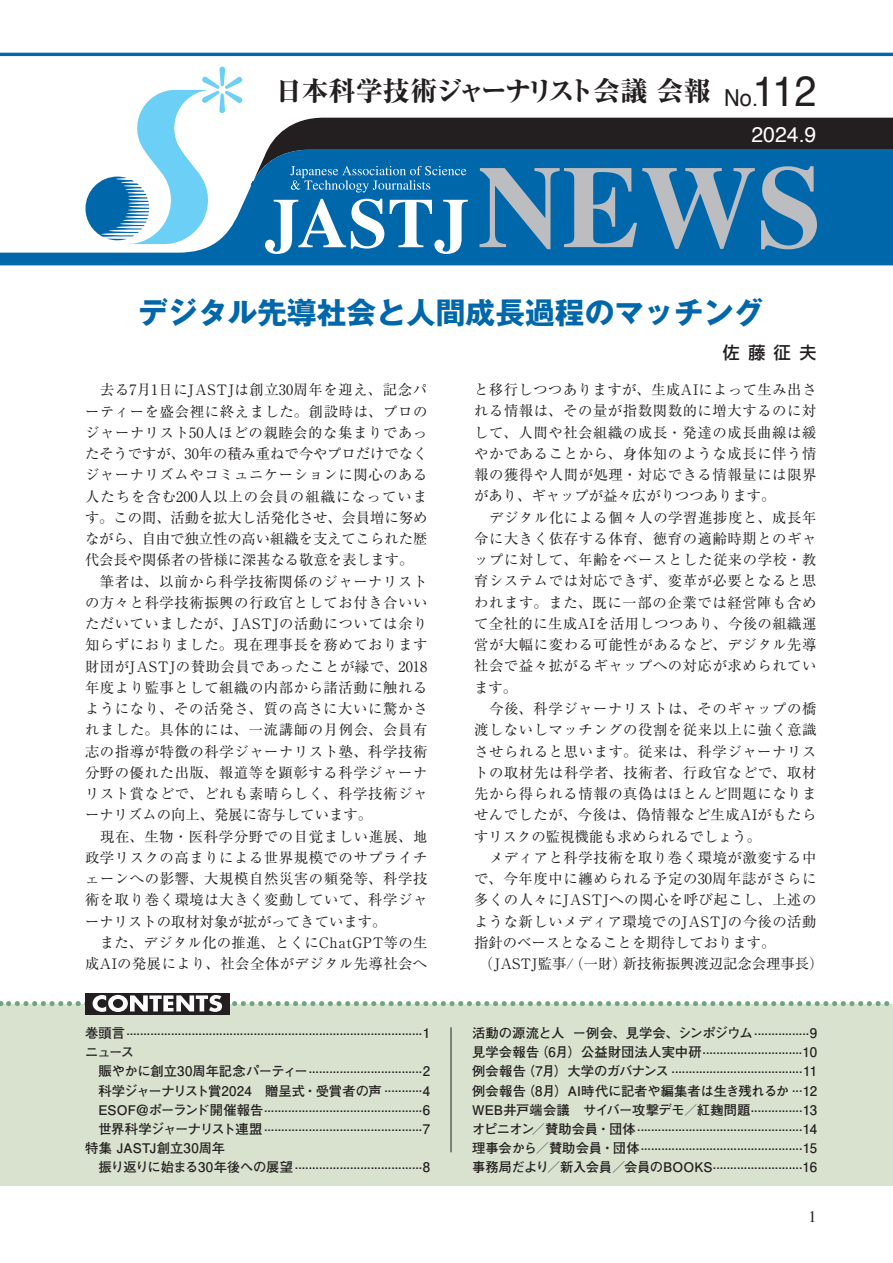
<style>
.page{position:relative;width:893px;height:1263px;background:#fff}
.page>*{position:absolute;margin:0;border:0;box-sizing:border-box;transform-origin:0 0}
.t1{font:700 29.7px "Gothic MB101 Pr 6 N";color:#0067aa}
.t2{font:800 27.15px "Ryumin Pr 6 N";letter-spacing:-.04em;color:#231f20}
.t3{font:23.4px "Helvetica";color:#231f20;scale:.93 1}
.t4{font:21.3px "Helvetica";color:#fff}
.t5{font:500 16.95px "Shin Go Pro";color:#231f20}
.t6{font:15.9px "Times";color:#231f20}
.t7{font:14.4px/21.3px "Ryumin Pr 6 N";letter-spacing:.04em;color:#231f20}
.t8{font:14.4px "Ryumin Pr 6 N";color:#231f20}
.t9{font:700 13.35px/22.4px "Futo Go B101 Pr 6 N";letter-spacing:-.005em;color:#231f20}
.t10{font:700 13.35px/19.2px "Futo Go B101 Pr 6 N";letter-spacing:-.03em;color:#231f20}
.s1{font-size:42.45px}
</style>
<div class="page">
<svg style="left:0;top:52px;width:893px;height:214px"></svg>
<svg style="left:0;top:150px;width:893px;height:115px;fill:#0067aa"></svg>
<hr style="left:0;top:53px;width:893px;height:3px;background:#0067aa">
<svg style="left:85px;top:67px;width:157px;height:177px"></svg>
<svg style="left:251px;top:118px;width:642px;height:136px"></svg>
<div style="left:0;top:1003px;width:893px;height:182px;background:#d8e2ce"></div>
<hr style="left:451px;top:1027px;width:1px;height:125px;background:#231f20">
<div style="left:85px;top:993px;width:145px;height:21px;background:#231f20"></div>
<svg style="left:9px;top:995px;width:884px;height:17px"></svg>
<h2 class="t2" style="left:276px;top:69px;width:437px">日本科学技術ジャーナリスト会議 会報</h2>
<h3 class="t3" style="left:724px;top:80px;width:101px">No.<span class="s1">112</span></h3>
<h3 class="t4" style="left:751px;top:118px;width:67px">2024.9</h3>
<h1 class="t1" style="left:138px;top:288px;width:627px">デジタル先導社会と人間成長過程のマッチング</h1>
<p class="t5" style="left:723px;top:339px;width:95px">佐藤征夫</p>
<p class="t7" style="left:85px;top:379px;width:344px">　去る7月1日にJASTJは創立30周年を迎え、記念パーティーを盛会裡に終えました。創設時は、プロのジャーナリスト50人ほどの親睦会的な集まりであったそうですが、30年の積み重ねで今やプロだけでなくジャーナリズムやコミュニケーションに関心のある人たちを含む200人以上の会員の組織になっています。この間、活動を拡大し活発化させ、会員増に努めながら、自由で独立性の高い組織を支えてこられた歴代会長や関係者の皆様に深甚なる敬意を表します。　筆者は、以前から科学技術関係のジャーナリストの方々と科学技術振興の行政官としてお付き合いいただいていましたが、JASTJの活動については余り知らずにおりました。現在理事長を務めております財団がJASTJの賛助会員であったことが縁で、2018年度より監事として組織の内部から諸活動に触れるようになり、その活発さ、質の高さに大いに驚かされました。具体的には、一流講師の月例会、会員有志の指導が特徴の科学ジャーナリスト塾、科学技術分野の優れた出版、報道等を顕彰する科学ジャーナリスト賞などで、どれも素晴らしく、科学技術ジャーナリズムの向上、発展に寄与しています。<br>　現在、生物・医科学分野での目覚ましい進展、地政学リスクの高まりによる世界規模でのサプライチェーンへの影響、大規模自然災害の頻発等、科学技術を取り巻く環境は大きく変動していて、科学ジャーナリストの取材対象が拡がってきています。<br>　また、デジタル化の推進、とくにChatGPT等の生成AIの発展により、社会全体がデジタル先導社会へ</p>
<p class="t7" style="left:474px;top:378px;width:344px">と移行しつつありますが、生成AIによって生み出さ</p>
<p class="t7" style="left:474px;top:400px;width:344px">れる情報は、その量が指数関数的に増大するのに対</p>
<p class="t7" style="left:474px;top:421px;width:344px">して、人間や社会組織の成長・発達の成長曲線は緩</p>
<p class="t7" style="left:474px;top:442px;width:344px">やかであることから、身体知のような成長に伴う情</p>
<p class="t7" style="left:474px;top:463px;width:344px">報の獲得や人間が処理・対応できる情報量には限界</p>
<p class="t8" style="left:474px;top:485px;width:303px">があり、ギャップが益々広がりつつあります。</p>
<p class="t7" style="left:474px;top:506px;width:344px">　デジタル化による個々人の学習進捗度と、成長年</p>
<p class="t7" style="left:474px;top:527px;width:344px">令に大きく依存する体育、徳育の適齢時期とのギャ</p>
<p class="t7" style="left:474px;top:548px;width:344px">ップに対して、年齢をベースとした従来の学校・教</p>
<p class="t7" style="left:474px;top:570px;width:344px">育システムでは対応できず、変革が必要となると思</p>
<p class="t7" style="left:474px;top:591px;width:344px">われます。また、既に一部の企業では経営陣も含め</p>
<p class="t7" style="left:474px;top:612px;width:344px">て全社的に生成AIを活用しつつあり、今後の組織運</p>
<p class="t7" style="left:474px;top:633px;width:344px">営が大幅に変わる可能性があるなど、デジタル先導</p>
<p class="t7" style="left:474px;top:655px;width:344px">社会で益々拡がるギャップへの対応が求められてい</p>
<p class="t7" style="left:474px;top:676px;width:45px">ます。</p>
<p class="t7" style="left:474px;top:697px;width:344px">　今後、科学ジャーナリストは、そのギャップの橋</p>
<p class="t7" style="left:474px;top:718px;width:344px">渡しないしマッチングの役割を従来以上に強く意識</p>
<p class="t7" style="left:474px;top:740px;width:344px">させられると思います。従来は、科学ジャーナリス</p>
<p class="t7" style="left:474px;top:761px;width:344px">トの取材先は科学者、技術者、行政官などで、取材</p>
<p class="t7" style="left:474px;top:782px;width:344px">先から得られる情報の真偽はほとんど問題になりま</p>
<p class="t7" style="left:474px;top:803px;width:344px">せんでしたが、今後は、偽情報など生成AIがもたら</p>
<p class="t8" style="left:474px;top:825px;width:289px">すリスクの監視機能も求められるでしょう。</p>
<p class="t7" style="left:474px;top:846px;width:344px">　メディアと科学技術を取り巻く環境が激変する中</p>
<p class="t7" style="left:474px;top:867px;width:344px">で、今年度中に纏められる予定の30周年誌がさらに</p>
<p class="t7" style="left:474px;top:888px;width:344px">多くの人々にJASTJへの関心を呼び起こし、上述の</p>
<p class="t7" style="left:474px;top:910px;width:344px">ような新しいメディア環境でのJASTJの今後の活動</p>
<p class="t8" style="left:474px;top:931px;width:303px">指針のベースとなることを期待しております。</p>
<p class="t8" style="left:479px;top:952px;width:346px">（JASTJ監事/（一財）新技術振興渡辺記念会理事長）</p>
<p class="t9" style="left:85px;top:1018px;width:346px">巻頭言.......................................................................................1ニュース　</p>
<p class="t9" style="left:85px;top:1056px;width:346px">　賑やかに創立30周年記念パーティー..................................2　科学ジャーナリスト賞2024　贈呈式・受賞者の声............4</p>
<p class="t10" style="left:85px;top:1096px;width:347px">　ESOF＠ポーランド開催報告...............................................6　世界科学ジャーナリスト連盟...............................................7</p>
<p class="t9" style="left:85px;top:1139px;width:346px;line-height:15.9px">特集 JASTJ創立30周年<br>　振り返りに始まる30年後への展望......................................8</p>
<p class="t9" style="left:472px;top:1025px;width:347px;line-height:15.9px">活動の源流と人　ー例会、見学会、シンポジウム.................9見学会報告（6月）公益財団法人実中研..............................10</p>
<p class="t9" style="left:472px;top:1056px;width:347px">例会報告（7月）大学のガバナンス.......................................11例会報告（8月）AI時代に記者や編集者は生き残れるか....12</p>
<p class="t9" style="left:472px;top:1101px;width:346px;line-height:15.9px">WEB井戸端会議　サイバー攻撃デモ／紅麹問題................13オピニオン／賛助会員・団体.................................................14</p>
<p class="t9" style="left:472px;top:1134px;width:347px;line-height:19.2px">理事会から／賛助会員・団体................................................15事務局だより／新入会員／会員のBOOKS...........................16</p>
<p class="t6" style="left:808px;top:1202px;width:9px">1</p>
</div>
